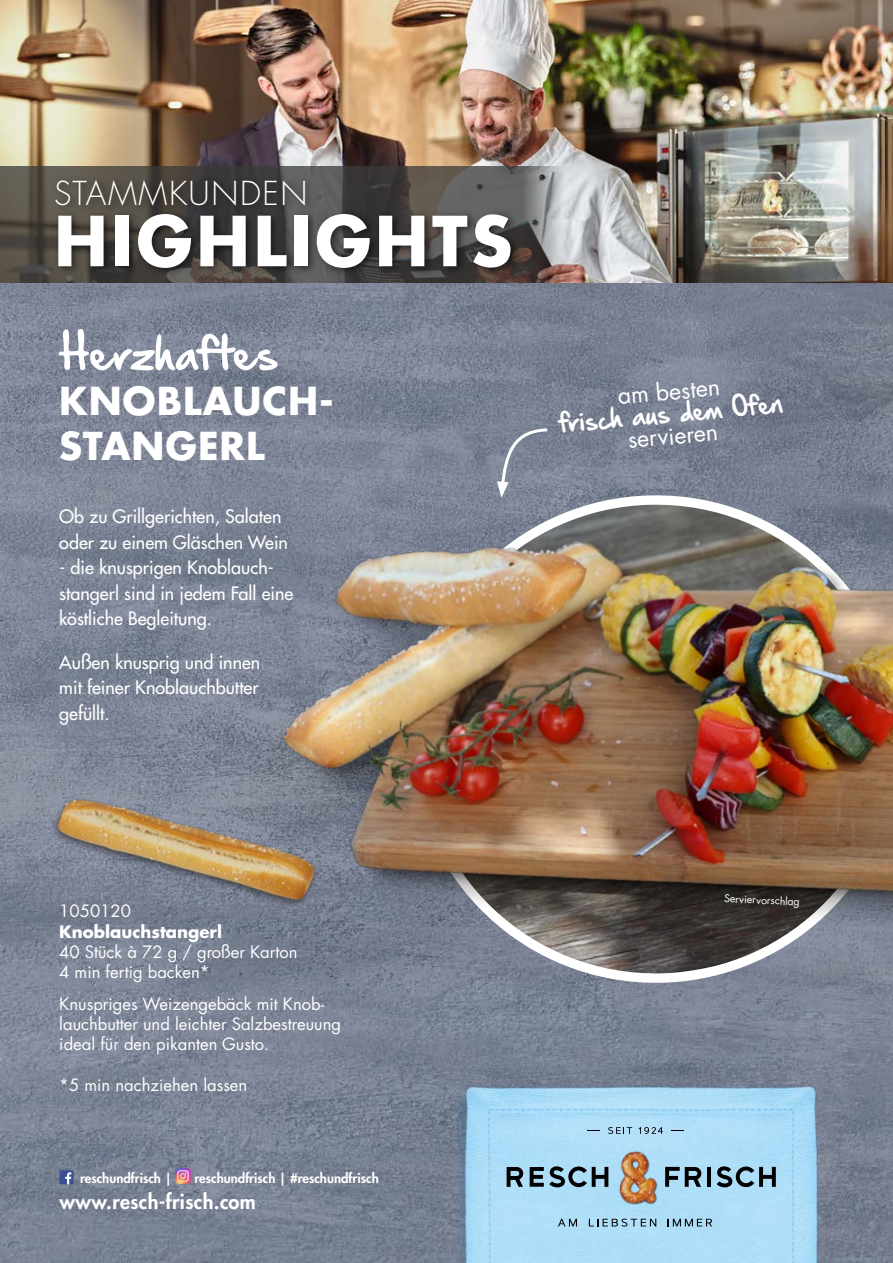
<style>
.page{position:relative;width:893px;height:1263px;background:#fff}
.page>*{position:absolute;margin:0;border:0;box-sizing:border-box;transform-origin:0 0}
.t1{font:700 67.05px "Futura LT Pro";letter-spacing:.05em;color:#fff}
.t2{font:55.5px "Hand Of Sean Pro";letter-spacing:.015em;color:#fff}
.t3{font:700 37.5px/45px "Futura LT Pro";letter-spacing:.025em;color:#fff}
.t4{font:33px "Hand Of Sean Pro";color:#fff}
.t5{font:300 32.1px "Futura LT Pro";letter-spacing:.05em;color:#fff}
.t6{font:23.1px "Futura LT Pro";color:#fff}
.t7{font:800 19.95px "Futura LT Pro";letter-spacing:.02em;color:#fff}
.t8{font:500 18px/25.5px "Futura LT Pro";color:#fff}
.t9{font:16.65px/20.2px "Futura LT Pro";color:#fff}
.t10{font:700 16.65px "Futura LT Pro";color:#fff}
.t11{font:800 13.2px "Futura LT Pro";color:#fff}
.t12{font:10.5px "Futura LT Pro";color:#fff}
</style>
<div class="page">
<img style="left:0;top:283px;width:893px;height:980px">
<img style="left:0;top:0;width:893px;height:283px">
<img style="left:40px;top:728px;width:217px;height:211px">
<div style="left:60px;top:1170px;width:14px;height:14px;background:#3c5194"></div>
<svg style="left:65px;top:1172px;width:6px;height:12px"></svg>
<img style="left:176px;top:1168px;width:15px;height:15px">
<svg style="left:0;top:166px;width:579px;height:117px;background:#6a6561"></svg>
<div style="left:52px;top:174px;width:470px;height:103px;background:#000;opacity:.6"></div>
<img style="left:398px;top:1067px;width:487px;height:196px">
<svg style="left:558px;top:1219px;width:19px;height:7px"></svg>
<svg style="left:589px;top:1218px;width:67px;height:8px"></svg>
<svg style="left:668px;top:1219px;width:44px;height:7px"></svg>
<svg style="left:717px;top:1166px;width:59px;height:21px"></svg>
<hr style="left:707px;top:1167px;width:4px;height:20px;background:#000">
<svg style="left:665px;top:1167px;width:36px;height:20px"></svg>
<svg style="left:507px;top:1167px;width:16px;height:20px"></svg>
<svg style="left:530px;top:1166px;width:78px;height:21px;background:#627d8c"></svg>
<svg style="left:587px;top:1131px;width:13px;height:1px"></svg>
<svg style="left:608px;top:1127px;width:24px;height:7px"></svg>
<svg style="left:639px;top:1127px;width:24px;height:7px"></svg>
<svg style="left:671px;top:1131px;width:13px;height:1px"></svg>
<img style="left:619px;top:1150px;width:39px;height:54px">
<svg style="left:409px;top:948px;width:484px;height:39px;background:#858994"></svg>
<img style="left:257px;top:478px;width:636px;height:470px">
<svg style="left:497px;top:427px;width:53px;height:71px;background:#878e9e"></svg>
<h3 class="t5" style="left:54px;top:172px;width:255px">STAMMKUNDEN</h3>
<h1 class="t1" style="left:54px;top:189px;width:460px">HIGHLIGHTS</h1>
<h2 class="t2" style="left:59px;top:317px;width:220px">Herzhaftes</h2>
<h3 class="t3" style="left:59px;top:378px;width:276px">KNOBLAUCH-<br>STANGERL</h3>
<p class="t8" style="left:59px;top:503px;width:230px">Ob zu Grillgerichten, Salaten oder zu einem Gläschen Wein</p>
<p class="t8" style="left:59px;top:554px;width:235px">- die knusprigen Knoblauch&shy;stangerl sind in jedem Fall eine köstliche Begleitung.</p>
<p class="t8" style="left:59px;top:648px;width:202px;text-align:justify">Außen knusprig und innen mit feiner Knoblauchbutter gefüllt.</p>
<p class="t6" style="left:616px;top:380px;width:104px;rotate:-5deg">am besten</p>
<h3 class="t4" style="left:557px;top:401px;width:227px;rotate:-5deg">frisch aus dem Ofen</h3>
<p class="t6" style="left:627px;top:424px;width:92px;rotate:-5deg">servieren</p>
<p class="t9" style="left:59px;top:901px;width:73px">1050120</p>
<p class="t10" style="left:59px;top:918px;width:164px">Knoblauchstangerl</p>
<p class="t9" style="left:59px;top:941px;width:240px">40 Stück à 72 g / großer Karton<br>4 min fertig backen*</p>
<p class="t9" style="left:59px;top:993px;width:283px">Knuspriges Weizengebäck mit Knob&shy;lauchbutter und leichter Salzbestreuung ideal für den pikanten Gusto.</p>
<p class="t9" style="left:59px;top:1074px;width:190px">*5 min nachziehen lassen</p>
<p class="t11" style="left:80px;top:1168px;width:93px">reschundfrisch |</p>
<p class="t11" style="left:194px;top:1168px;width:186px">reschundfrisch | #reschundfrisch</p>
<p class="t7" style="left:60px;top:1186px;width:198px">www.resch-frisch.com</p>
<p class="t12" style="left:725px;top:891px;width:77px;rotate:3deg">Serviervorschlag</p>
</div>
